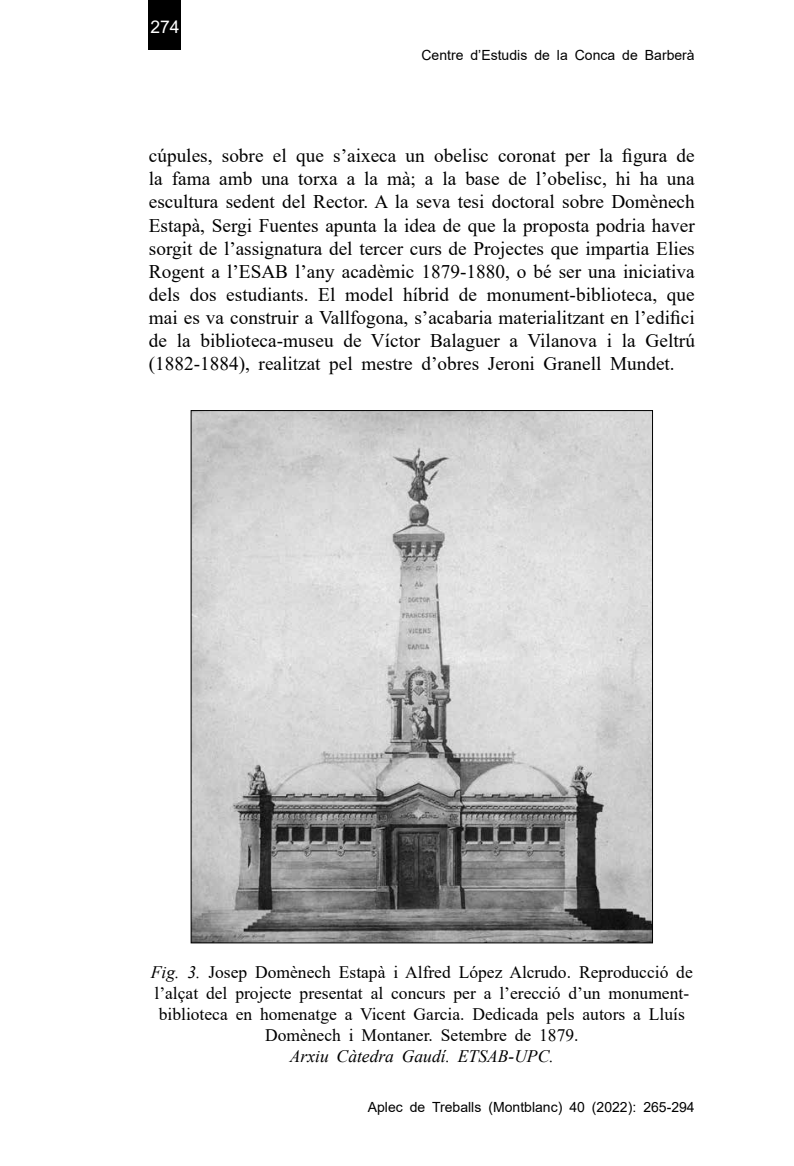
<style>
.page{position:relative;width:794px;height:1166px;background:#fff}
.page>*{position:absolute;margin:0;border:0;box-sizing:border-box;transform-origin:0 0}
.t1{font:19.25px/23.1px "Times New Roman";color:#000;text-align:justify}
.t2{font:17.5px/21px "Times New Roman";color:#000;text-align:center}
.t3{font:italic 17.5px "Times New Roman";color:#000}
.t4{font:17.5px "Arial";color:#fff}
.t5{font:14px "Arial";color:#000}
.s1{font-style:italic}
</style>
<div class="page">
<div style="left:149px;top:0;width:32px;height:50px;background:#000"></div>
<img style="left:193px;top:412px;width:458px;height:529px">
<p class="t4" style="left:150px;top:14px;width:31px">274</p>
<p class="t5" style="left:421px;top:45px;width:275px">Centre d’Estudis de la Conca de Barberà</p>
<p class="t1" style="left:149px;top:144px;width:547px">cúpules, sobre el que s’aixeca un obelisc coronat per la figura de la fama amb una torxa a la mà; a la base de l’obelisc, hi ha una escultura sedent del Rector. A la seva tesi doctoral sobre Domènech Estapà, Sergi Fuentes apunta la idea de que la proposta podria haver sorgit de l’assignatura del tercer curs de Projectes que impartia Elies Rogent a l’ESAB l’any acadèmic 1879-1880, o bé ser una iniciativa dels dos estudiants. El model híbrid de monument-biblioteca, que mai es va construir a Vallfogona, s’acabaria materialitzant en l’edifici de la biblioteca-museu de Víctor Balaguer a Vilanova i la Geltrú (1882-1884), realitzat pel mestre d’obres Jeroni Granell Mundet.</p>
<p class="t2" style="left:151px;top:961px;width:543px"><span class="s1">Fig. 3.</span> Josep Domènech Estapà i Alfred López Alcrudo. Reproducció de l’alçat del projecte presentat al concurs per a l’erecció d’un monument&shy;biblioteca en homenatge a Vicent Garcia. Dedicada pels autors a Lluís Domènech i Montaner. Setembre de 1879.</p>
<p class="t3" style="left:290px;top:1044px;width:265px">Arxiu Càtedra Gaudí. ETSAB-UPC.</p>
<p class="t5" style="left:368px;top:1097px;width:328px">Aplec de Treballs (Montblanc) 40 (2022): 265-294</p>
</div>
